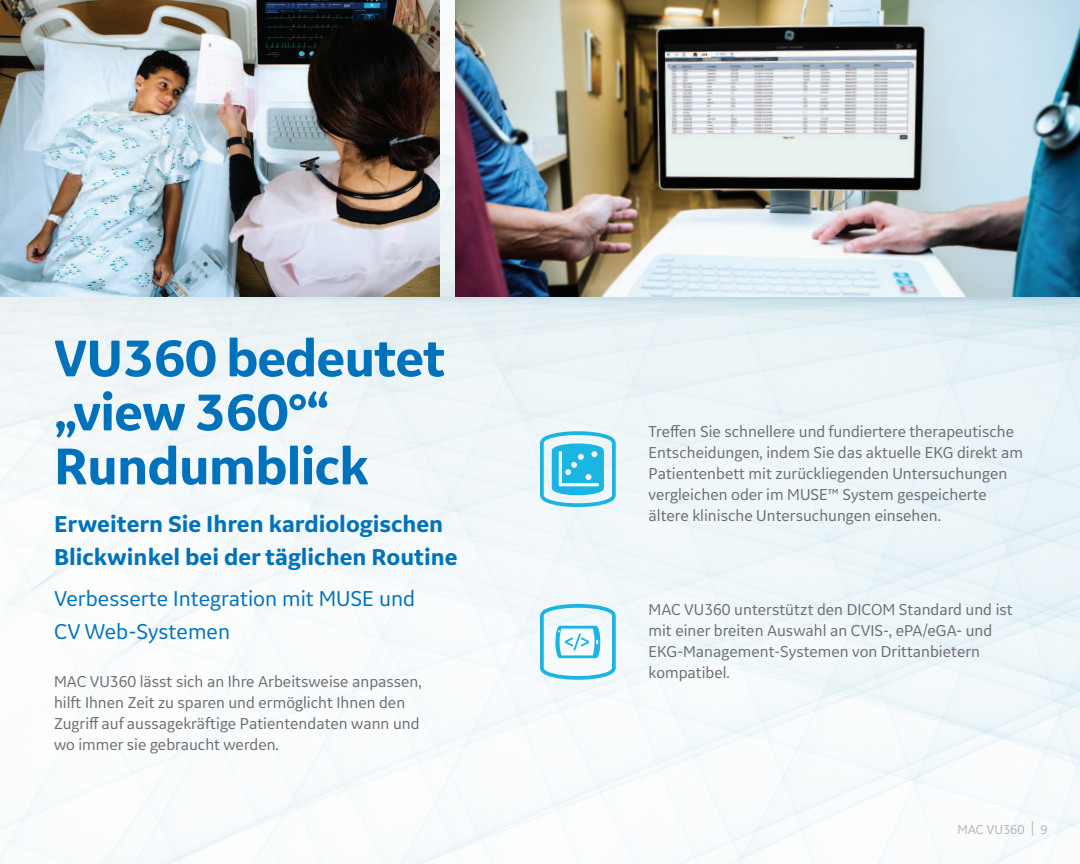
<style>
.page{position:relative;width:1080px;height:864px;background:#fff}
.page>*{position:absolute;margin:0;border:0;box-sizing:border-box;transform-origin:0 0}
.t1{font:700 54px/54px "GE Inspira Sans";letter-spacing:-.02em;color:#0072bc}
.t2{font:700 24px/33px "GE Inspira Sans";color:#0072bc}
.t3{font:22.5px/33px "GE Inspira Sans";color:#0072bc}
.t4{font:16.5px/21px "GE Inspira Sans";color:#6c6d70}
.t5{font:13.5px "GE Inspira Sans";color:#b2b3b7}
.s1{font-size:17.55px}
</style>
<div class="page">
<svg style="left:540px;top:431px;width:76px;height:76px"></svg>
<svg style="left:540px;top:604px;width:76px;height:76px"></svg>
<img style="left:0;top:0;width:440px;height:297px">
<img style="left:455px;top:0;width:625px;height:297px">
<h1 class="t1" style="left:54px;top:330px;width:393px">VU360 bedeutet „view 360°“<br>Rundumblick</h1>
<h2 class="t2" style="left:54px;top:507px;width:405px">Erweitern Sie Ihren kardiologischen<br>Blickwinkel bei der täglichen Routine</h2>
<h3 class="t3" style="left:54px;top:581px;width:363px">Verbesserte Integration mit MUSE und<br>CV Web-Systemen</h3>
<p class="t4" style="left:54px;top:670px;width:369px">MAC VU360 lässt sich an Ihre Arbeitsweise anpassen, hilft Ihnen Zeit zu sparen und ermöglicht Ihnen den Zugriff auf aussagekräftige Patientendaten wann und wo immer sie gebraucht werden.</p>
<p class="t4" style="left:649px;top:420px;width:376px">Treffen Sie schnellere und fundiertere therapeutische Entscheidungen, indem Sie das aktuelle EKG direkt am Patientenbett mit zurückliegenden Untersuchungen vergleichen oder im MUSE™ System gespeicherte ältere klinische Untersuchungen einsehen.</p>
<p class="t4" style="left:649px;top:599px;width:366px">MAC VU360 unterstützt den DICOM Standard und ist mit einer breiten Auswahl an CVIS-, ePA/eGA- und EKG-Management-Systemen von Drittanbietern kompatibel.</p>
<p class="t5" style="left:957px;top:821px;width:92px">MAC VU360 <span class="s1">|</span> 9</p>
</div>
